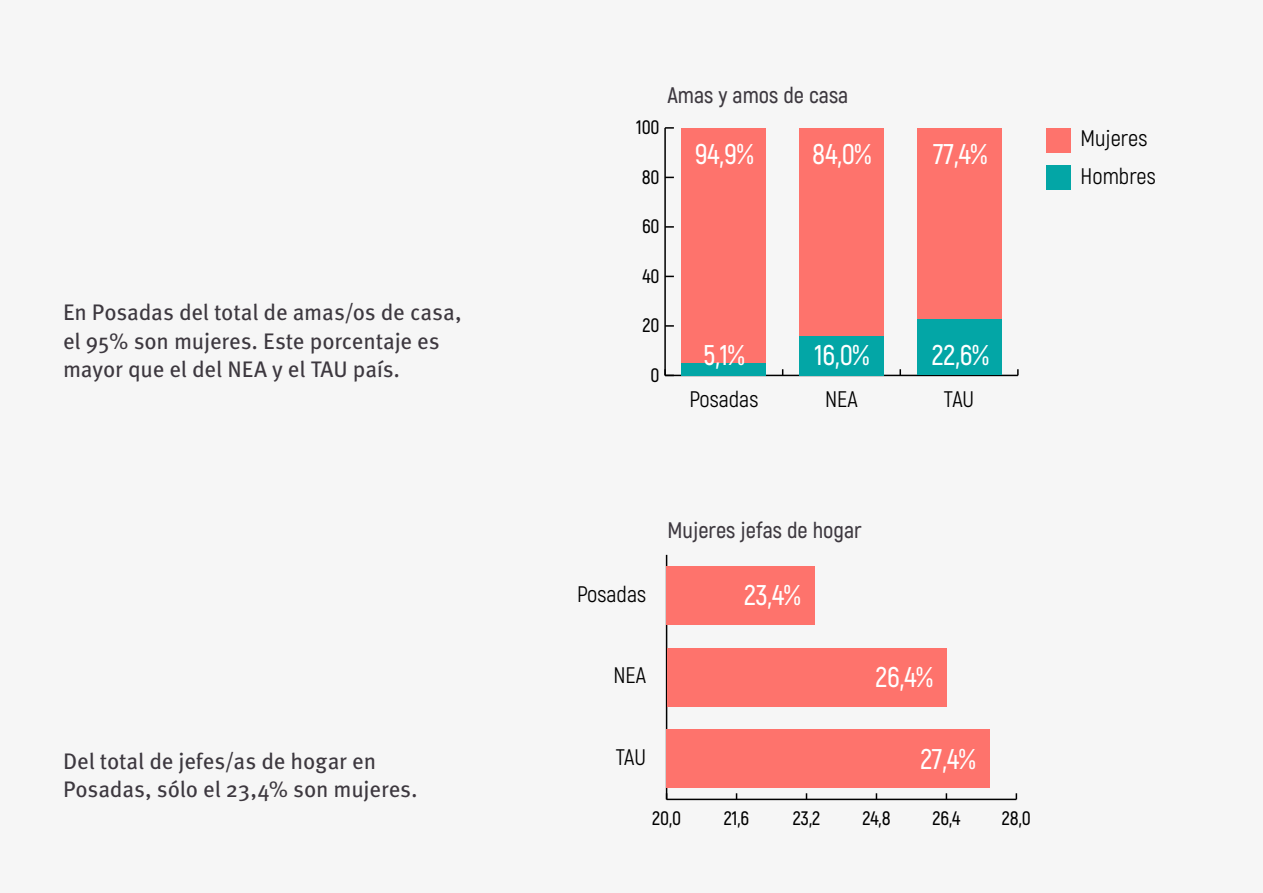
<style>
.page{position:relative;width:1263px;height:893px;background:#f6f6f6}
.page>*{position:absolute;margin:0;border:0;box-sizing:border-box;transform-origin:0 0}
.t1{font:600 28.5px "Akrobat";color:#fff}
.t2{font:22.5px/28.5px "Meta Pro";letter-spacing:-.01em;color:#3d383f}
.t3{font:22.5px/37.2px "Akrobat";color:#000}
.t4{font:600 22.5px "Akrobat";color:#3d383f}
.t5{font:600 19.5px "Akrobat";color:#000}
</style>
<div class="page">
<hr style="left:665px;top:375px;width:353px;height:1px;background:#000">
<svg style="left:899px;top:369px;width:2px;height:6px"></svg>
<svg style="left:1017px;top:369px;width:2px;height:6px"></svg>
<hr style="left:664px;top:128px;width:2px;height:247px;background:#000">
<svg style="left:664px;top:369px;width:10px;height:7px"></svg>
<svg style="left:665px;top:325px;width:9px;height:2px"></svg>
<svg style="left:665px;top:226px;width:9px;height:2px"></svg>
<svg style="left:665px;top:127px;width:9px;height:2px"></svg>
<div style="left:1046px;top:128px;width:24px;height:25px;background:#fe736c"></div>
<div style="left:681px;top:128px;width:85px;height:235px;background:#fe736c"></div>
<div style="left:799px;top:128px;width:85px;height:208px;background:#fe736c"></div>
<div style="left:917px;top:128px;width:84px;height:191px;background:#fe736c"></div>
<div style="left:1046px;top:165px;width:24px;height:25px;background:#03a6a6"></div>
<div style="left:681px;top:363px;width:85px;height:12px;background:#03a6a6"></div>
<div style="left:799px;top:336px;width:85px;height:39px;background:#03a6a6"></div>
<div style="left:917px;top:319px;width:84px;height:56px;background:#03a6a6"></div>
<hr style="left:667px;top:799px;width:349px;height:1px;background:#000">
<hr style="left:666px;top:555px;width:1px;height:244px;background:#000">
<div style="left:667px;top:566px;width:148px;height:59px;background:#fe736c"></div>
<div style="left:667px;top:648px;width:279px;height:58px;background:#fe736c"></div>
<div style="left:667px;top:729px;width:323px;height:59px;background:#fe736c"></div>
<p class="t2" style="left:63px;top:297px;width:400px">En Posadas del total de amas/os de casa, el 95% son mujeres. Este porcentaje es mayor que el del NEA y el TAU país.</p>
<p class="t2" style="left:63px;top:745px;width:356px">Del total de jefes/as de hogar en<br>Posadas, sólo el 23,4% son mujeres.</p>
<p class="t5" style="left:636px;top:115px;width:25px">100</p>
<p class="t5" style="left:642px;top:165px;width:19px">80</p>
<p class="t4" style="left:667px;top:82px;width:182px">Amas y amos de casa</p>
<p class="t1" style="left:695px;top:136px;width:60px">94,9%</p>
<p class="t1" style="left:812px;top:136px;width:61px">84,0%</p>
<p class="t1" style="left:933px;top:136px;width:55px">77,4%</p>
<p class="t5" style="left:642px;top:214px;width:19px">60</p>
<p class="t5" style="left:642px;top:264px;width:19px">40</p>
<p class="t5" style="left:643px;top:313px;width:18px">20</p>
<p class="t5" style="left:651px;top:363px;width:10px">0</p>
<p class="t1" style="left:704px;top:338px;width:42px">5,1%</p>
<p class="t1" style="left:814px;top:338px;width:56px">16,0%</p>
<p class="t1" style="left:932px;top:338px;width:58px">22,6%</p>
<p class="t3" style="left:689px;top:380px;width:70px">Posadas</p>
<p class="t3" style="left:825px;top:380px;width:34px">NEA</p>
<p class="t3" style="left:944px;top:380px;width:32px">TAU</p>
<p class="t4" style="left:667px;top:516px;width:196px">Mujeres jefas de hogar</p>
<p class="t3" style="left:577px;top:575px;width:70px">Posadas</p>
<p class="t1" style="left:744px;top:578px;width:58px">23,4%</p>
<p class="t3" style="left:613px;top:657px;width:34px">NEA</p>
<p class="t3" style="left:616px;top:738px;width:32px">TAU</p>
<p class="t1" style="left:875px;top:660px;width:59px">26,4%</p>
<p class="t1" style="left:920px;top:742px;width:56px">27,4%</p>
<p class="t5" style="left:652px;top:806px;width:31px">20,0</p>
<p class="t5" style="left:724px;top:806px;width:27px">21,6</p>
<p class="t5" style="left:793px;top:806px;width:29px">23,2</p>
<p class="t5" style="left:862px;top:806px;width:30px">24,8</p>
<p class="t5" style="left:932px;top:806px;width:29px">26,4</p>
<p class="t5" style="left:1002px;top:806px;width:31px">28,0</p>
<p class="t3" style="left:1080px;top:120px;width:77px">Mujeres<br>Hombres</p>
</div>
